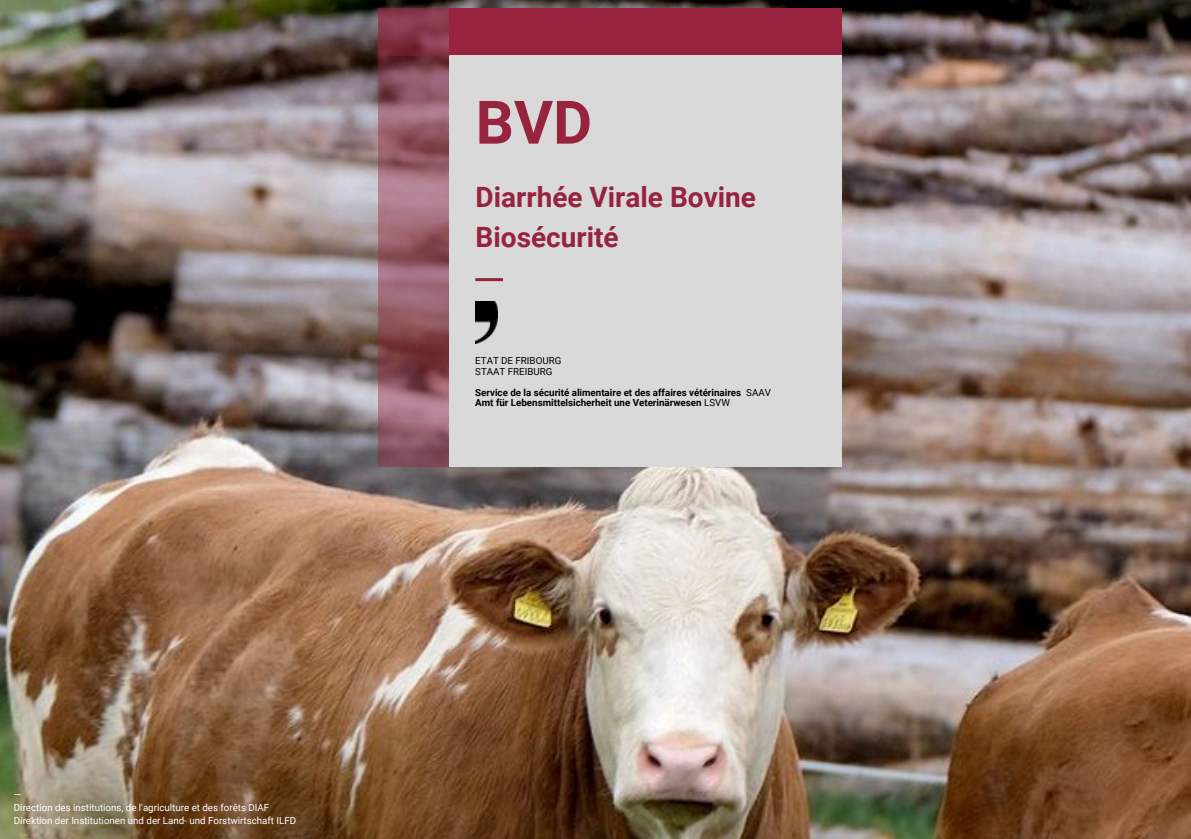
<style>
.page{position:relative;width:1191px;height:839px;background:#fff}
.page>*{position:absolute;margin:0;border:0;box-sizing:border-box;transform-origin:0 0}
.t1{font:700 60px "Roboto";color:#97233f}
.t2{font:700 28px "Roboto";color:#97233f}
.t3{font:9.8px "Roboto";color:#fff}
.t4{font:700 9.8px "Roboto";color:#000}
.t5{font:9.8px/10.6px "Roboto";color:#000}
.s1{font-weight:400}
</style>
<div class="page">
<img style="left:0;top:0;width:1191px;height:838px">
<div style="left:449px;top:8px;width:392px;height:47px;background:#97233f"></div>
<div style="left:449px;top:55px;width:392px;height:411px;background:#d9d9d9"></div>
<svg style="left:378px;top:55px;width:71px;height:411px;background:#925c68"></svg>
<svg style="left:378px;top:8px;width:71px;height:47px;background:#843548"></svg>
<img style="left:475px;top:301px;width:23px;height:42px">
<hr style="left:475px;top:278px;width:28px;height:3px;background:#97233f">
<p class="t3" style="left:14px;top:789px;width:9px">—</p>
<h3 class="t3" style="left:14px;top:802px;width:257px">Direction des institutions, de l'agriculture et des forêts DIAF</h3>
<p class="t3" style="left:14px;top:815px;width:284px">Direktion der Institutionen und der Land- und Forstwirtschaft ILFD</p>
<p class="t1" style="left:476px;top:88px;width:118px">BVD</p>
<p class="t2" style="left:476px;top:181px;width:282px">Diarrhée Virale Bovine</p>
<p class="t2" style="left:476px;top:221px;width:145px">Biosécurité</p>
<h1 class="t5" style="left:475px;top:355px;width:88px">ETAT DE FRIBOURG<br>STAAT FREIBURG</h1>
<h2 class="t4" style="left:475px;top:386px;width:297px">Service de la sécurité alimentaire et des affaires vétérinaires <span class="s1">SAAV</span></h2>
<h2 class="t4" style="left:475px;top:397px;width:256px">Amt für Lebensmittelsicherheit une Veterinärwesen <span class="s1">LSVW</span></h2>
</div>
